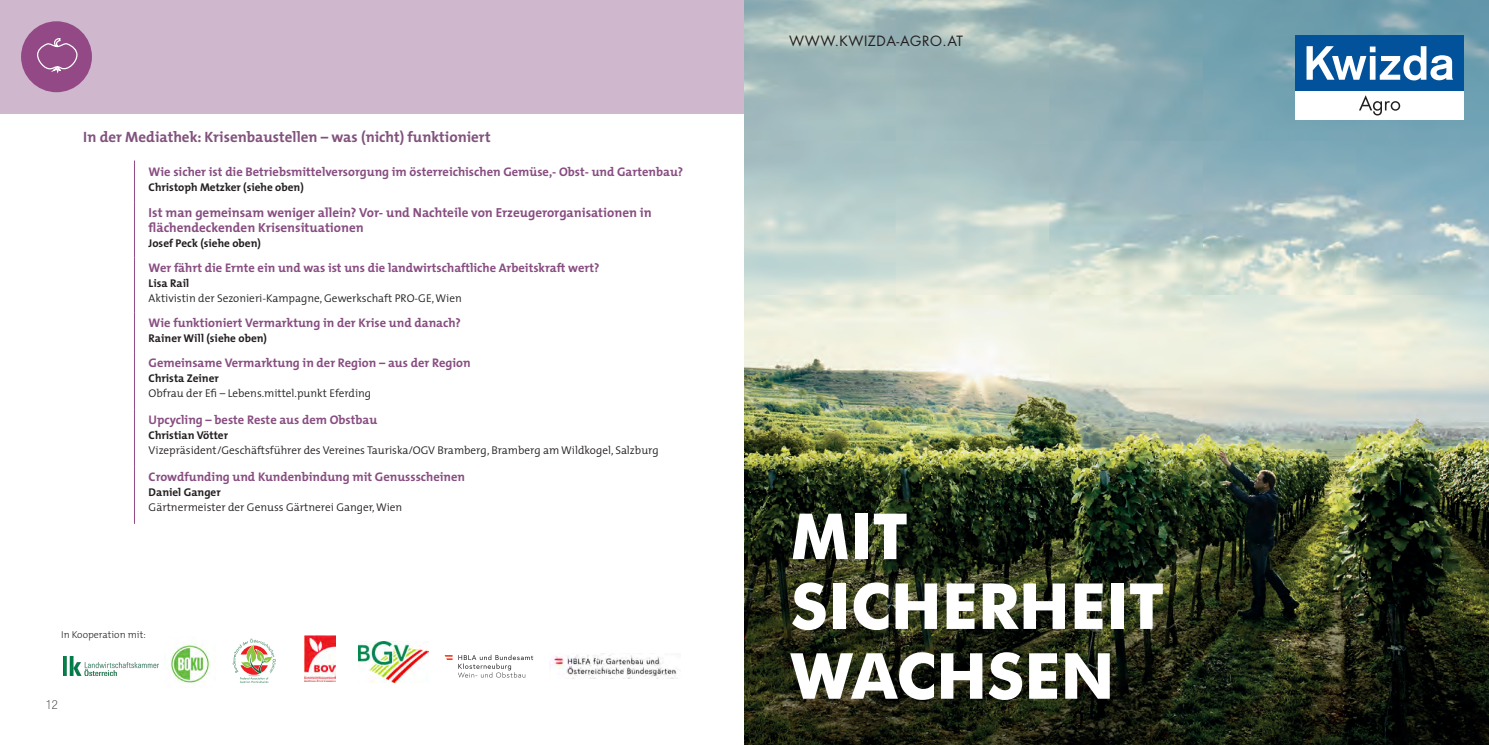
<style>
.page{position:relative;width:1489px;height:745px;background:#fff}
.page>*{position:absolute;margin:0;border:0;box-sizing:border-box;transform-origin:0 0}
.t1{font:800 63.5px/69.8px "Futura BT";color:#fff}
.t2{font:700 15px "The Mix";color:#81527d}
.t3{font:13.75px "Futura";letter-spacing:.04em;color:#231f20}
.t4{font:700 13.12px "The Mix";color:#884d81}
.t5{font:700 12.5px "The Mix";color:#884d81}
.t6{font:100 condensed 12.5px "Helvetica Neue LT Std";color:#231f20}
.t7{font:300 11.25px "The Mix";color:#231f20}
.t8{font:700 11.25px "The Mix";color:#231f20}
.t9{font:300 10px "The Mix";color:#231f20}
</style>
<div class="page">
<div style="left:0;top:0;width:775px;height:113px;background:#cfb8cd"></div>
<div style="left:21px;top:21px;width:71px;height:71px;background:#924986;border-radius:50%"></div>
<svg style="left:36px;top:38px;width:48px;height:55px"></svg>
<hr style="left:134px;top:160px;width:1px;height:42px;background:#924986">
<hr style="left:134px;top:202px;width:1px;height:55px;background:#924986">
<hr style="left:134px;top:257px;width:1px;height:55px;background:#924986">
<hr style="left:134px;top:312px;width:1px;height:40px;background:#924986">
<hr style="left:134px;top:352px;width:1px;height:57px;background:#924986">
<hr style="left:134px;top:409px;width:1px;height:57px;background:#924986">
<hr style="left:134px;top:466px;width:1px;height:57px;background:#924986">
<img style="left:744px;top:0;width:744px;height:744px">
<div style="left:1295px;top:35px;width:168px;height:56px;background:#01529a"></div>
<svg style="left:1306px;top:46px;width:146px;height:34px"></svg>
<div style="left:1295px;top:91px;width:168px;height:28px;background:#fff"></div>
<svg style="left:1359px;top:95px;width:40px;height:20px"></svg>
<svg style="left:232px;top:638px;width:44px;height:44px"></svg>
<img style="left:359px;top:641px;width:69px;height:40px">
<img style="left:63px;top:656px;width:96px;height:19px">
<img style="left:170px;top:644px;width:46px;height:39px">
<svg style="left:458px;top:654px;width:75px;height:23px"></svg>
<svg style="left:444px;top:655px;width:8px;height:4px"></svg>
<img style="left:549px;top:653px;width:129px;height:25px">
<img style="left:304px;top:635px;width:31px;height:46px">
<p class="t2" style="left:83px;top:127px;width:409px">In der Mediathek: Krisenbaustellen – was (nicht) funktioniert</p>
<p class="t5" style="left:149px;top:164px;width:536px">Wie sicher ist die Betriebsmittelversorgung im österreichischen Gemüse,- Obst- und Gartenbau?</p>
<p class="t8" style="left:149px;top:180px;width:157px">Christoph Metzker (siehe oben)</p>
<p class="t4" style="left:149px;top:204px;width:504px">Ist man gemeinsam weniger allein? Vor- und Nachteile von Erzeugerorganisationen in</p>
<p class="t4" style="left:149px;top:219px;width:216px">flächendeckenden Krisensituationen</p>
<p class="t8" style="left:149px;top:236px;width:114px">Josef Peck (siehe oben)</p>
<p class="t5" style="left:149px;top:260px;width:452px">Wer fährt die Ernte ein und was ist uns die landwirtschaftliche Arbeitskraft wert?</p>
<p class="t8" style="left:149px;top:276px;width:42px">Lisa Rail</p>
<p class="t7" style="left:149px;top:289px;width:315px">Aktivistin der Sezonieri-Kampagne, Gewerkschaft PRO-GE, Wien</p>
<p class="t5" style="left:149px;top:315px;width:314px">Wie funktioniert Vermarktung in der Krise und danach?</p>
<p class="t8" style="left:149px;top:331px;width:120px">Rainer Will (siehe oben)</p>
<p class="t5" style="left:149px;top:355px;width:323px">Gemeinsame Vermarktung in der Region – aus der Region</p>
<p class="t8" style="left:149px;top:371px;width:72px">Christa Zeiner</p>
<p class="t7" style="left:149px;top:384px;width:224px">Obfrau der Efi – Lebens.mittel.punkt Eferding</p>
<p class="t5" style="left:149px;top:412px;width:230px">Upcycling – beste Reste aus dem Obstbau</p>
<p class="t8" style="left:149px;top:428px;width:81px">Christian Vötter</p>
<p class="t7" style="left:149px;top:441px;width:511px">Vizepräsident/Geschäftsführer des Vereines Tauriska/OGV Bramberg, Bramberg am Wildkogel, Salzburg</p>
<p class="t5" style="left:149px;top:468px;width:318px">Crowdfunding und Kundenbindung mit Genussscheinen</p>
<p class="t8" style="left:149px;top:485px;width:74px">Daniel Ganger</p>
<p class="t7" style="left:149px;top:498px;width:255px">Gärtnermeister der Genuss Gärtnerei Ganger, Wien</p>
<p class="t9" style="left:61px;top:626px;width:86px">In Kooperation mit:</p>
<p class="t6" style="left:46px;top:697px;width:14px">12</p>
<p class="t3" style="left:789px;top:32px;width:175px">WWW.KWIZDA-AGRO.AT</p>
<p class="t1" style="left:790px;top:500px;width:375px">MIT<br>SICHERHEIT<br>WACHSEN</p>
</div>
